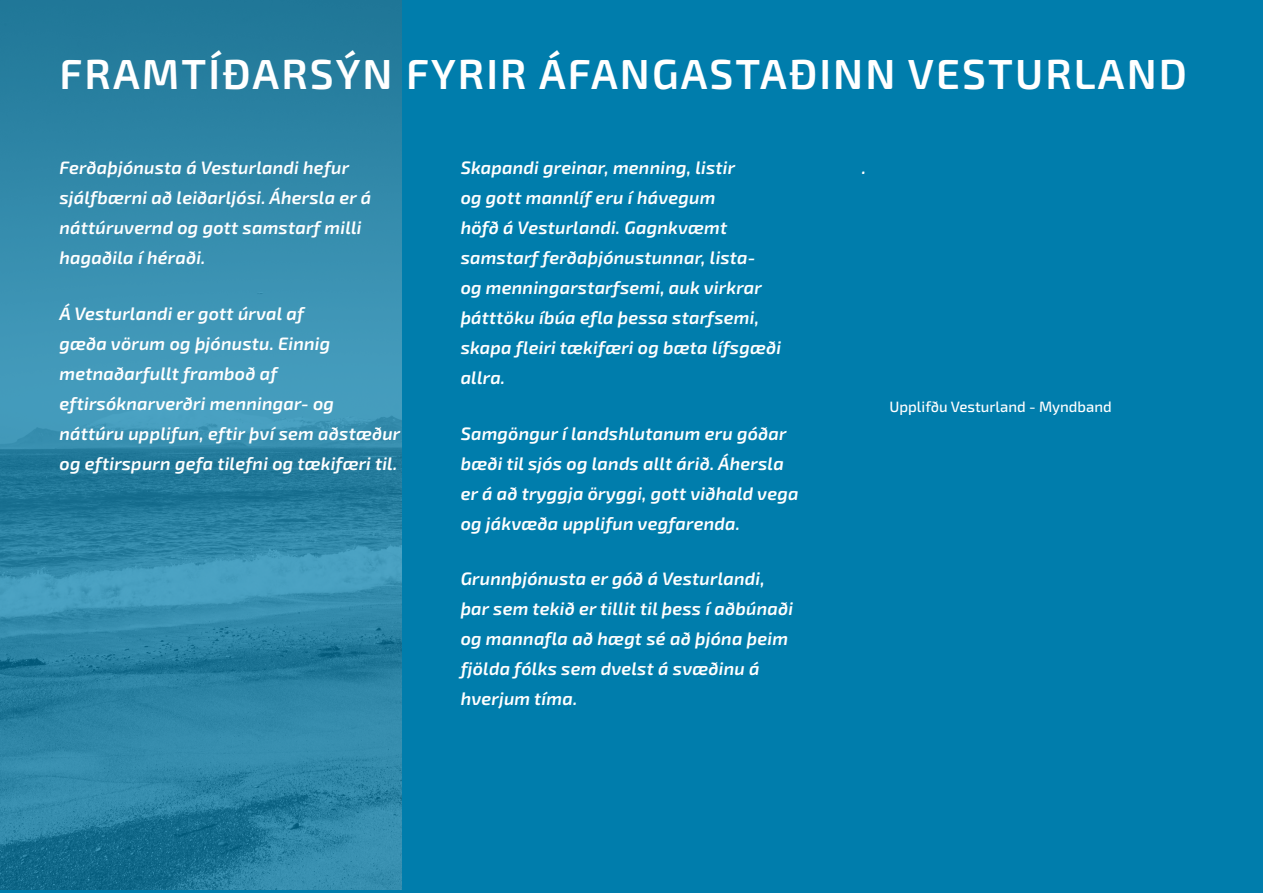
<style>
.page{position:relative;width:1263px;height:893px;background:#007dac}
.page>*{position:absolute;margin:0;border:0;box-sizing:border-box;transform-origin:0 0}
.t1{font:600 42px "Exo 2";letter-spacing:.05em;color:#fff}
.t2{font:italic 600 18px/30px "Exo 2";letter-spacing:.01em;color:#fff}
.t3{font:500 15px "Exo 2";color:#fff}
</style>
<div class="page">
<svg style="left:0;top:0;width:401px;height:890px;background:#3087a8"></svg>
<h1 class="t1" style="left:60px;top:49px;width:1129px">FRAMTÍÐARSÝN FYRIR ÁFANGASTAÐINN VESTURLAND</h1>
<p class="t2" style="left:60px;top:153px;width:313px">Ferðaþjónusta á Vesturlandi hefur sjálfbærni að leiðarljósi. Áhersla er á náttúruvernd og gott samstarf milli hagaðila í héraði.</p>
<p class="t2" style="left:60px;top:299px;width:342px">Á Vesturlandi er gott úrval af<br>gæða vörum og þjónustu. Einnig metnaðarfullt framboð af eftirsóknarverðri menningar- og náttúru upplifun, eftir því sem aðstæður og eftirspurn gefa tilefni og tækifæri til.</p>
<p class="t2" style="left:461px;top:153px;width:322px">Skapandi greinar, menning, listir<br>og gott mannlíf eru í hávegum<br>höfð á Vesturlandi. Gagnkvæmt samstarf ferðaþjónustunnar, lista-<br>og menningarstarfsemi, auk virkrar þátttöku íbúa efla þessa starfsemi, skapa fleiri tækifæri og bæta lífsgæði allra.</p>
<p class="t2" style="left:461px;top:419px;width:339px">Samgöngur í landshlutanum eru góðar bæði til sjós og lands allt árið. Áhersla er á að tryggja öryggi, gott viðhald vega og jákvæða upplifun vegfarenda.</p>
<p class="t2" style="left:461px;top:564px;width:334px">Grunnþjónusta er góð á Vesturlandi, þar sem tekið er tillit til þess í aðbúnaði og mannafla að hægt sé að þjóna þeim fjölda fólks sem dvelst á svæðinu á hverjum tíma.</p>
<p class="t2" style="left:862px;top:153px;width:6px">.</p>
<p class="t3" style="left:889px;top:398px;width:224px">Upplifðu Vesturland - Myndband</p>
</div>
